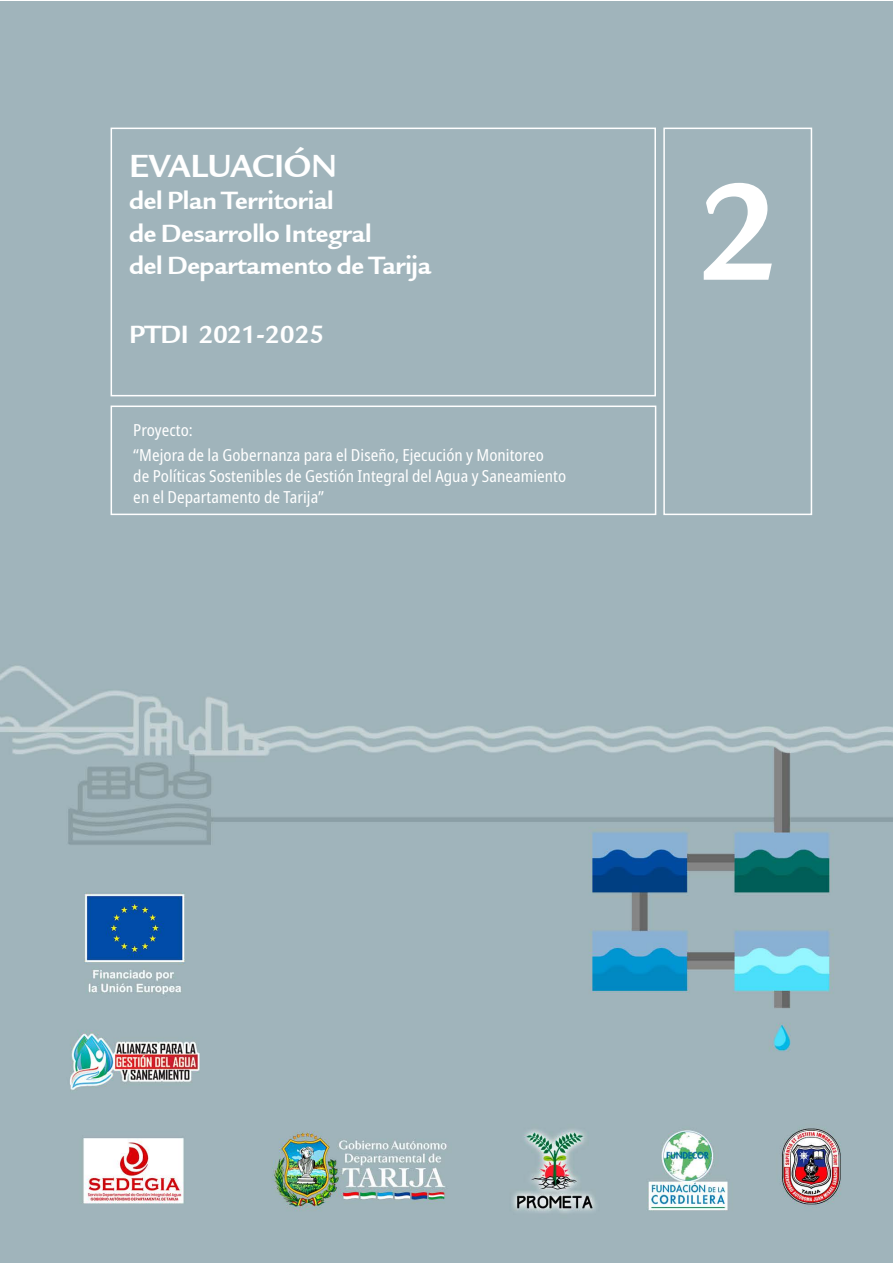
<style>
.page{position:relative;width:893px;height:1263px;background:#fff}
.page>*{position:absolute;margin:0;border:0;box-sizing:border-box;transform-origin:0 0}
.t1{font:150px "Legacy Sans ITCTT Bold";color:#fff}
.t2{font:34.5px "Legacy Sans ITCTT Bold";letter-spacing:-.01em;color:#fff}
.t3{font:27px/32.4px "Legacy Sans ITCTT Bold";letter-spacing:-.01em;color:#fff}
.t4{font:condensed 16.5px/25.2px "Noto Sans";letter-spacing:.005em;color:#fff}
</style>
<div class="page">
<img style="left:0;top:1px;width:893px;height:1262px">
<div style="left:111px;top:405px;width:545px;height:110px;border:2px solid #fff"></div>
<div style="left:111px;top:128px;width:545px;height:268px;border:2px solid #fff"></div>
<div style="left:663px;top:128px;width:149px;height:387px;border:2px solid #fff"></div>
<h2 class="t2" style="left:129px;top:146px;width:210px">Evaluación</h2>
<h3 class="t3" style="left:129px;top:185px;width:304px">del Plan Territorial<br>de Desarrollo integral<br>del Departamento de Tarija</h3>
<h3 class="t3" style="left:129px;top:318px;width:197px">PTDI 2021-2025</h3>
<p class="t4" style="left:133px;top:417px;width:412px">Proyecto:<br>“Mejora de la Gobernanza para el Diseño, Ejecución y Monitoreo</p>
<p class="t4" style="left:133px;top:466px;width:434px;line-height:21px">de Políticas Sostenibles de Gestión Integral del Agua y Saneamiento en el Departamento de Tarija”</p>
<h1 class="t1" style="left:696px;top:146px;width:85px">2</h1>
</div>
